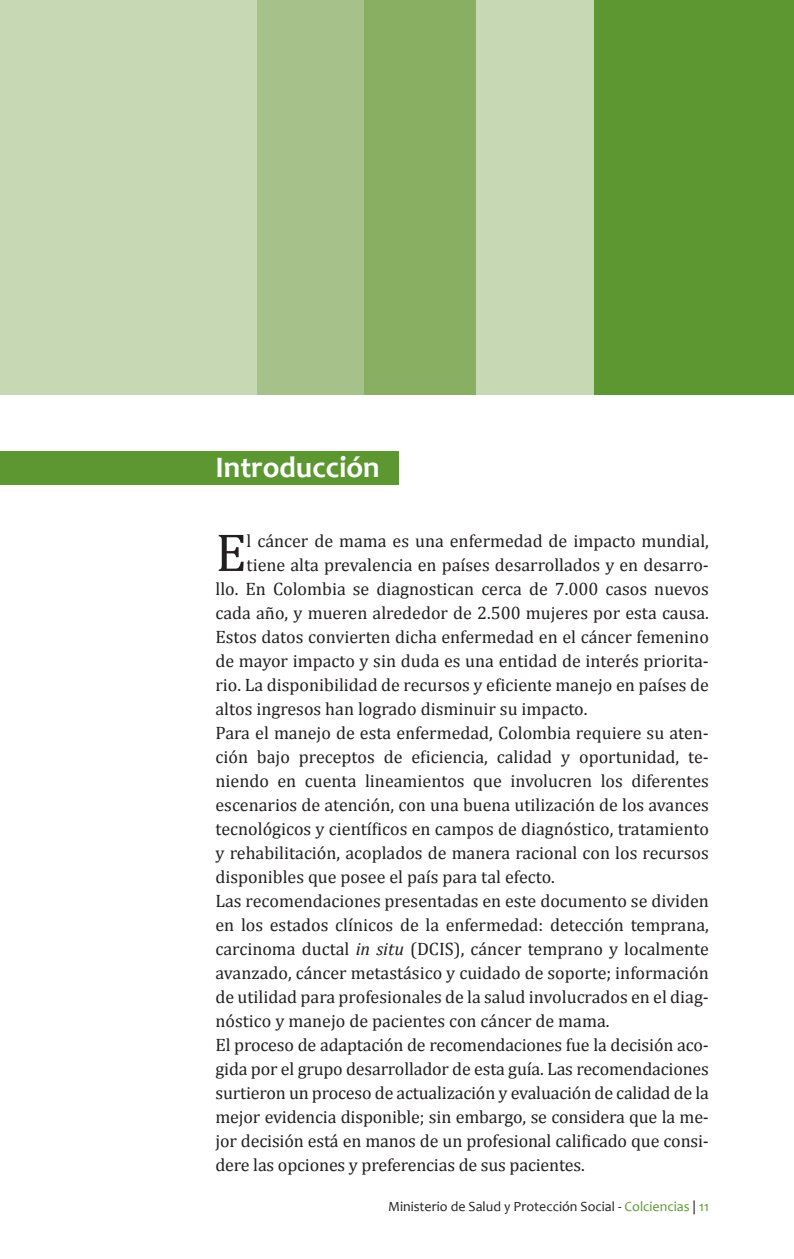
<style>
.page{position:relative;width:794px;height:1259px;background:#fff}
.page>*{position:absolute;margin:0;border:0;box-sizing:border-box;transform-origin:0 0}
.t1{font:54px "Cambria";color:#231f20}
.t2{font:700 30px "Candara";color:#fff}
.t3{font:18px "Cambria";color:#231f20}
.t4{font:14px "Candara";color:#231f20}
.s1{font-style:italic}
.s2{color:#5c9731}
</style>
<div class="page">
<div style="left:0;top:0;width:794px;height:394px;background:#c6d8b4"></div>
<div style="left:257px;top:0;width:117px;height:394px;background:#a6c28a"></div>
<div style="left:364px;top:0;width:112px;height:394px;background:#88af62"></div>
<div style="left:594px;top:0;width:200px;height:394px;background:#5c9731"></div>
<div style="left:0;top:451px;width:398px;height:34px;background:#5c9731"></div>
<h2 class="t2" style="left:215px;top:449px;width:166px">Introducción</h2>
<h1 class="t1" style="left:215px;top:521px;width:33px">E</h1>
<p class="t3" style="left:246px;top:530px;width:464px">l cáncer de mama es una enfermedad de impacto mundial,</p>
<p class="t3" style="left:246px;top:554px;width:464px">tiene alta prevalencia en países desarrollados y en desarro-</p>
<p class="t3" style="left:215px;top:578px;width:495px">llo. En Colombia se diagnostican cerca de 7.000 casos nuevos</p>
<p class="t3" style="left:215px;top:602px;width:495px">cada año, y mueren alrededor de 2.500 mujeres por esta causa.</p>
<p class="t3" style="left:215px;top:626px;width:495px">Estos datos convierten dicha enfermedad en el cáncer femenino</p>
<p class="t3" style="left:215px;top:650px;width:495px">de mayor impacto y sin duda es una entidad de interés priorita-</p>
<p class="t3" style="left:215px;top:674px;width:495px">rio. La disponibilidad de recursos y eficiente manejo en países de</p>
<p class="t3" style="left:215px;top:698px;width:373px">altos ingresos han logrado disminuir su impacto.</p>
<p class="t3" style="left:215px;top:722px;width:495px">Para el manejo de esta enfermedad, Colombia requiere su aten-</p>
<p class="t3" style="left:215px;top:746px;width:495px">ción bajo preceptos de eficiencia, calidad y oportunidad, te-</p>
<p class="t3" style="left:215px;top:770px;width:495px">niendo en cuenta lineamientos que involucren los diferentes</p>
<p class="t3" style="left:215px;top:794px;width:495px">escenarios de atención, con una buena utilización de los avances</p>
<p class="t3" style="left:215px;top:818px;width:495px">tecnológicos y científicos en campos de diagnóstico, tratamiento</p>
<p class="t3" style="left:215px;top:842px;width:495px">y rehabilitación, acoplados de manera racional con los recursos</p>
<p class="t3" style="left:215px;top:866px;width:341px">disponibles que posee el país para tal efecto.</p>
<p class="t3" style="left:215px;top:890px;width:495px">Las recomendaciones presentadas en este documento se dividen</p>
<p class="t3" style="left:215px;top:914px;width:495px">en los estados clínicos de la enfermedad: detección temprana,</p>
<p class="t3" style="left:215px;top:938px;width:495px">carcinoma ductal <span class="s1">in situ</span> (DCIS), cáncer temprano y localmente</p>
<p class="t3" style="left:215px;top:962px;width:495px">avanzado, cáncer metastásico y cuidado de soporte; información</p>
<p class="t3" style="left:215px;top:986px;width:495px">de utilidad para profesionales de la salud involucrados en el diag-</p>
<p class="t3" style="left:215px;top:1010px;width:395px">nóstico y manejo de pacientes con cáncer de mama.</p>
<p class="t3" style="left:215px;top:1034px;width:495px">El proceso de adaptación de recomendaciones fue la decisión aco-</p>
<p class="t3" style="left:215px;top:1058px;width:495px">gida por el grupo desarrollador de esta guía. Las recomendaciones</p>
<p class="t3" style="left:215px;top:1082px;width:495px">surtieron un proceso de actualización y evaluación de calidad de la</p>
<p class="t3" style="left:215px;top:1106px;width:495px">mejor evidencia disponible; sin embargo, se considera que la me-</p>
<p class="t3" style="left:215px;top:1130px;width:495px">jor decisión está en manos de un profesional calificado que consi-</p>
<p class="t3" style="left:215px;top:1154px;width:371px">dere las opciones y preferencias de sus pacientes.</p>
<p class="t4" style="left:388px;top:1198px;width:322px">Ministerio de Salud y Protección Social - <span class="s2">Colciencias</span> | <span class="s2">11</span></p>
</div>
